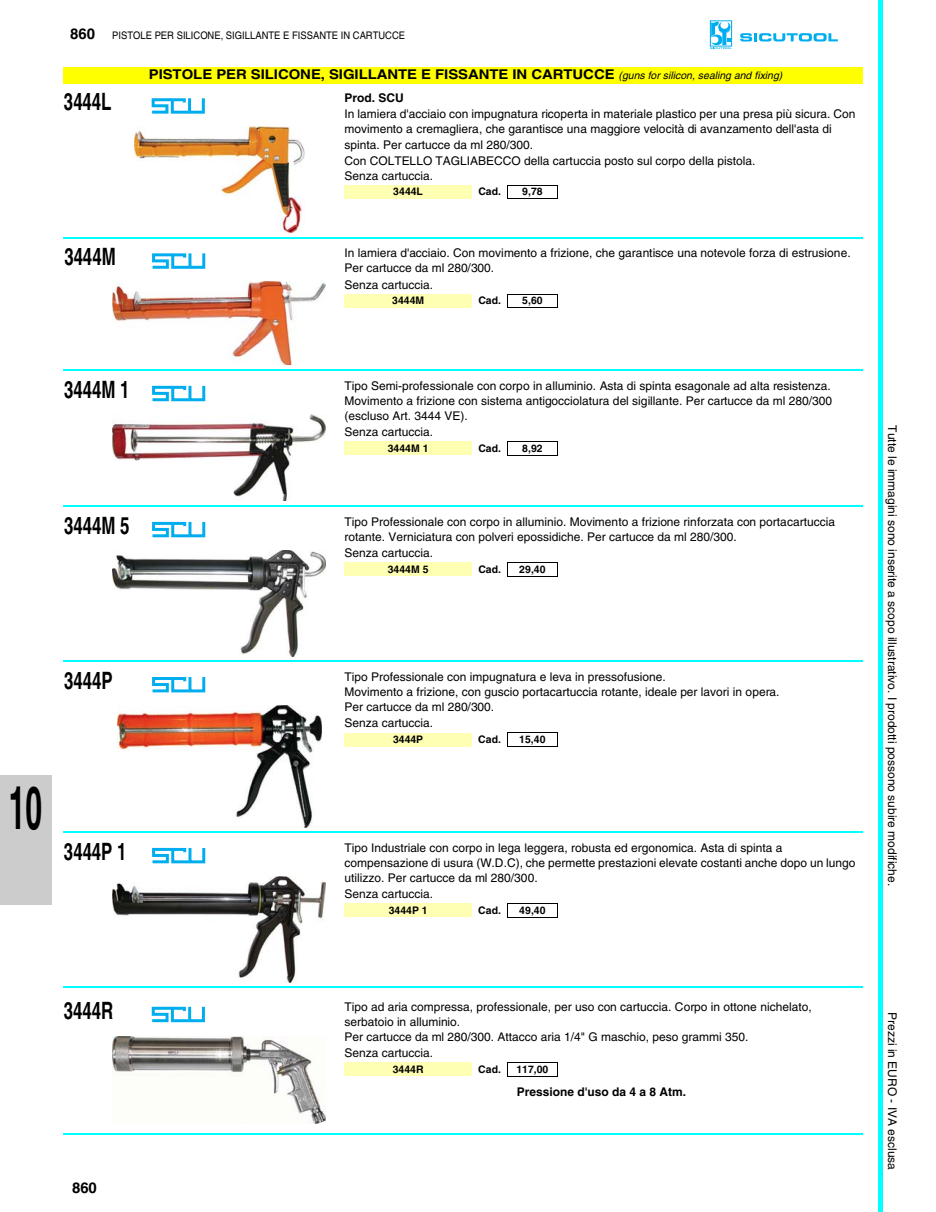
<style>
.page{position:relative;width:936px;height:1212px;background:#fff}
.page>*{position:absolute;margin:0;border:0;box-sizing:border-box;transform-origin:0 0}
.t1{font:700 60px "Helvetica";color:#000;scale:.5 1}
.t2{font:700 24px "Helvetica";color:#000;scale:.7 1}
.t3{font:700 15px "Helvetica";color:#000}
.t4{font:700 13.5px "Helvetica";letter-spacing:-.005em;color:#000;scale:1.11 1}
.t5{font:12px/15px "Helvetica";color:#000}
.t6{font:700 12px "Helvetica";color:#000}
.t7{font:700 10.5px "Helvetica";letter-spacing:.005em;color:#000}
.t8{font:10.5px "Helvetica";color:#000;scale:.9 1}
.s1{font-weight:700;font-size:15px}
.s2{font-weight:400;font-style:italic;font-size:10.5px}
</style>
<div class="page">
<hr style="left:878px;top:0;width:4px;height:1212px;background:#0ff">
<div style="left:708px;top:19px;width:26px;height:30px;border:3px solid #fff"></div>
<svg style="left:710px;top:22px;width:22px;height:27px"></svg>
<svg style="left:740px;top:33px;width:98px;height:9px"></svg>
<div style="left:0;top:776px;width:51px;height:128px;background:#ccc"></div>
<hr style="left:0;top:775px;width:52px;height:2px;background:#ccc">
<hr style="left:50px;top:776px;width:2px;height:129px;background:#ccc">
<hr style="left:0;top:903px;width:51px;height:2px;background:#ccc">
<div style="left:64px;top:67px;width:799px;height:16px;background:#ff0"></div>
<img style="left:134px;top:127px;width:170px;height:105px">
<div style="left:188px;top:97px;width:17px;height:17px;border:3px solid #00aeef"></div>
<svg style="left:151px;top:97px;width:40px;height:17px"></svg>
<div style="left:344px;top:185px;width:128px;height:14px;background:#ffffb3"></div>
<svg style="left:507px;top:186px;width:1px;height:13px"></svg>
<svg style="left:557px;top:186px;width:1px;height:13px"></svg>
<hr style="left:507px;top:185px;width:51px;height:1px;background:#000">
<hr style="left:507px;top:199px;width:51px;height:1px;background:#000">
<hr style="left:64px;top:237px;width:799px;height:2px;background:#0ff">
<img style="left:113px;top:282px;width:213px;height:83px">
<div style="left:188px;top:252px;width:17px;height:17px;border:3px solid #00aeef"></div>
<svg style="left:152px;top:252px;width:40px;height:17px"></svg>
<div style="left:344px;top:294px;width:128px;height:14px;background:#ffffb3"></div>
<svg style="left:507px;top:295px;width:1px;height:12px"></svg>
<svg style="left:557px;top:295px;width:1px;height:12px"></svg>
<hr style="left:507px;top:294px;width:51px;height:1px;background:#000">
<hr style="left:507px;top:307px;width:51px;height:1px;background:#000">
<hr style="left:64px;top:369px;width:799px;height:2px;background:#0ff">
<img style="left:113px;top:414px;width:213px;height:87px">
<div style="left:188px;top:384px;width:17px;height:17px;border:3px solid #00aeef"></div>
<svg style="left:152px;top:384px;width:40px;height:18px"></svg>
<div style="left:344px;top:442px;width:128px;height:13px;background:#ffffb3"></div>
<svg style="left:507px;top:442px;width:1px;height:13px"></svg>
<svg style="left:557px;top:442px;width:1px;height:13px"></svg>
<hr style="left:507px;top:441px;width:51px;height:1px;background:#000">
<hr style="left:507px;top:455px;width:51px;height:1px;background:#000">
<hr style="left:64px;top:505px;width:799px;height:2px;background:#0ff">
<img style="left:113px;top:550px;width:213px;height:106px">
<div style="left:188px;top:520px;width:17px;height:17px;border:3px solid #00aeef"></div>
<svg style="left:152px;top:520px;width:40px;height:18px"></svg>
<div style="left:344px;top:563px;width:128px;height:13px;background:#ffffb3"></div>
<svg style="left:507px;top:563px;width:1px;height:13px"></svg>
<svg style="left:557px;top:563px;width:1px;height:13px"></svg>
<hr style="left:507px;top:562px;width:51px;height:1px;background:#000">
<hr style="left:507px;top:576px;width:51px;height:1px;background:#000">
<hr style="left:64px;top:661px;width:799px;height:1px;background:#0ff">
<img style="left:117px;top:706px;width:204px;height:121px">
<div style="left:188px;top:676px;width:17px;height:16px;border:3px solid #00aeef"></div>
<svg style="left:152px;top:676px;width:40px;height:17px"></svg>
<div style="left:344px;top:733px;width:128px;height:13px;background:#ffffb3"></div>
<svg style="left:507px;top:733px;width:1px;height:13px"></svg>
<svg style="left:557px;top:733px;width:1px;height:13px"></svg>
<hr style="left:507px;top:732px;width:51px;height:1px;background:#000">
<hr style="left:507px;top:746px;width:51px;height:1px;background:#000">
<hr style="left:64px;top:832px;width:799px;height:1px;background:#0ff">
<img style="left:113px;top:876px;width:213px;height:106px">
<div style="left:188px;top:846px;width:17px;height:17px;border:3px solid #00aeef"></div>
<svg style="left:152px;top:846px;width:40px;height:18px"></svg>
<div style="left:344px;top:904px;width:128px;height:13px;background:#ffffb3"></div>
<svg style="left:507px;top:904px;width:1px;height:13px"></svg>
<svg style="left:557px;top:904px;width:1px;height:13px"></svg>
<hr style="left:507px;top:903px;width:51px;height:1px;background:#000">
<hr style="left:507px;top:917px;width:51px;height:1px;background:#000">
<hr style="left:64px;top:987px;width:799px;height:1px;background:#0ff">
<div style="left:188px;top:1005px;width:17px;height:17px;border:3px solid #00aeef"></div>
<svg style="left:151px;top:1005px;width:40px;height:18px"></svg>
<img style="left:113px;top:1036px;width:213px;height:88px">
<div style="left:344px;top:1063px;width:128px;height:13px;background:#ffffb3"></div>
<svg style="left:507px;top:1063px;width:1px;height:13px"></svg>
<svg style="left:557px;top:1063px;width:1px;height:13px"></svg>
<hr style="left:507px;top:1062px;width:51px;height:1px;background:#000">
<hr style="left:507px;top:1076px;width:51px;height:1px;background:#000">
<hr style="left:64px;top:1133px;width:799px;height:2px;background:#0ff">
<p class="t8" style="left:70px;top:29px;width:374px"><span class="s1">860</span> PISTOLE PER SILICONE, SIGILLANTE E FISSANTE IN CARTUCCE</p>
<p class="t4" style="left:149px;top:66px;width:572px">PISTOLE PER SILICONE, SIGILLANTE E FISSANTE IN CARTUCCE <span class="s2">(guns for silicon, sealing and fixing)</span></p>
<h2 class="t2" style="left:64px;top:87px;width:69px">3444L</h2>
<p class="t6" style="left:344px;top:90px;width:61px">Prod. SCU</p>
<p class="t5" style="left:344px;top:107px;width:513px">In lamiera d'acciaio con impugnatura ricoperta in materiale plastico per una presa più sicura. Con movimento a cremagliera, che garantisce una maggiore velocità di avanzamento dell'asta di spinta. Per cartucce da ml 280/300.</p>
<p class="t5" style="left:344px;top:153px;width:413px">Con COLTELLO TAGLIABECCO della cartuccia posto sul corpo della pistola.<br>Senza cartuccia.</p>
<p class="t7" style="left:393px;top:185px;width:31px">3444L</p>
<p class="t7" style="left:478px;top:185px;width:24px">Cad.</p>
<p class="t7" style="left:522px;top:185px;width:22px">9,78</p>
<h2 class="t2" style="left:64px;top:242px;width:75px">3444M</h2>
<p class="t5" style="left:344px;top:245px;width:508px">In lamiera d'acciaio. Con movimento a frizione, che garantisce una notevole forza di estrusione.<br>Per cartucce da ml 280/300.</p>
<p class="t5" style="left:344px;top:277px;width:90px">Senza cartuccia.</p>
<p class="t7" style="left:392px;top:294px;width:34px">3444M</p>
<p class="t7" style="left:478px;top:294px;width:24px">Cad.</p>
<p class="t7" style="left:522px;top:294px;width:22px">5,60</p>
<h2 class="t2" style="left:64px;top:374px;width:95px">3444M 1</h2>
<p class="t5" style="left:344px;top:378px;width:489px;text-align:justify">Tipo Semi-professionale con corpo in alluminio. Asta di spinta esagonale ad alta resistenza.<br>Movimento a frizione con sistema antigocciolatura del sigillante. Per cartucce da ml 280/300 (escluso Art. 3444 VE).</p>
<p class="t5" style="left:344px;top:424px;width:90px">Senza cartuccia.</p>
<p class="t7" style="left:388px;top:441px;width:42px">3444M 1</p>
<p class="t7" style="left:478px;top:441px;width:24px">Cad.</p>
<p class="t7" style="left:522px;top:441px;width:22px">8,92</p>
<h2 class="t2" style="left:64px;top:511px;width:95px">3444M 5</h2>
<p class="t5" style="left:344px;top:514px;width:492px">Tipo Professionale con corpo in alluminio. Movimento a frizione rinforzata con portacartuccia rotante. Verniciatura con polveri epossidiche. Per cartucce da ml 280/300.</p>
<p class="t5" style="left:344px;top:545px;width:90px">Senza cartuccia.</p>
<p class="t7" style="left:388px;top:563px;width:42px">3444M 5</p>
<p class="t7" style="left:478px;top:563px;width:24px">Cad.</p>
<p class="t7" style="left:519px;top:563px;width:28px">29,40</p>
<h1 class="t1" style="left:9px;top:771px;width:68px">10</h1>
<h2 class="t2" style="left:64px;top:666px;width:71px">3444P</h2>
<p class="t5" style="left:344px;top:669px;width:437px">Tipo Professionale con impugnatura e leva in pressofusione.<br>Movimento a frizione, con guscio portacartuccia rotante, ideale per lavori in opera.<br>Per cartucce da ml 280/300.</p>
<p class="t5" style="left:344px;top:716px;width:90px">Senza cartuccia.</p>
<p class="t7" style="left:393px;top:733px;width:32px">3444P</p>
<p class="t7" style="left:478px;top:733px;width:24px">Cad.</p>
<p class="t7" style="left:519px;top:733px;width:28px">15,40</p>
<h2 class="t2" style="left:64px;top:837px;width:91px">3444P 1</h2>
<p class="t5" style="left:344px;top:840px;width:513px">Tipo Industriale con corpo in lega leggera, robusta ed ergonomica. Asta di spinta a compensazione di usura (W.D.C), che permette prestazioni elevate costanti anche dopo un lungo utilizzo. Per cartucce da ml 280/300.</p>
<p class="t5" style="left:344px;top:886px;width:90px">Senza cartuccia.</p>
<p class="t7" style="left:389px;top:904px;width:41px">3444P 1</p>
<p class="t7" style="left:478px;top:904px;width:24px">Cad.</p>
<p class="t7" style="left:519px;top:904px;width:28px">49,40</p>
<p class="t5" style="left:900px;top:425px;width:462px;rotate:90deg">Tutte le immagini sono inserite a scopo illustrativo. I prodotti possono subire modifiche.</p>
<h2 class="t2" style="left:64px;top:995px;width:72px">3444R</h2>
<p class="t5" style="left:344px;top:999px;width:469px">Tipo ad aria compressa, professionale, per uso con cartuccia. Corpo in ottone nichelato, serbatoio in alluminio.<br>Per cartucce da ml 280/300. Attacco aria 1/4" G maschio, peso grammi 350.</p>
<p class="t5" style="left:344px;top:1045px;width:90px">Senza cartuccia.</p>
<p class="t7" style="left:393px;top:1062px;width:32px">3444R</p>
<p class="t7" style="left:478px;top:1062px;width:24px">Cad.</p>
<p class="t7" style="left:516px;top:1062px;width:33px">117,00</p>
<p class="t6" style="left:517px;top:1084px;width:171px">Pressione d'uso da 4 a 8 Atm.</p>
<p class="t3" style="left:72px;top:1179px;width:26px">860</p>
<p class="t5" style="left:900px;top:1012px;width:159px;rotate:90deg">Prezzi in EURO - IVA esclusa</p>
</div>
